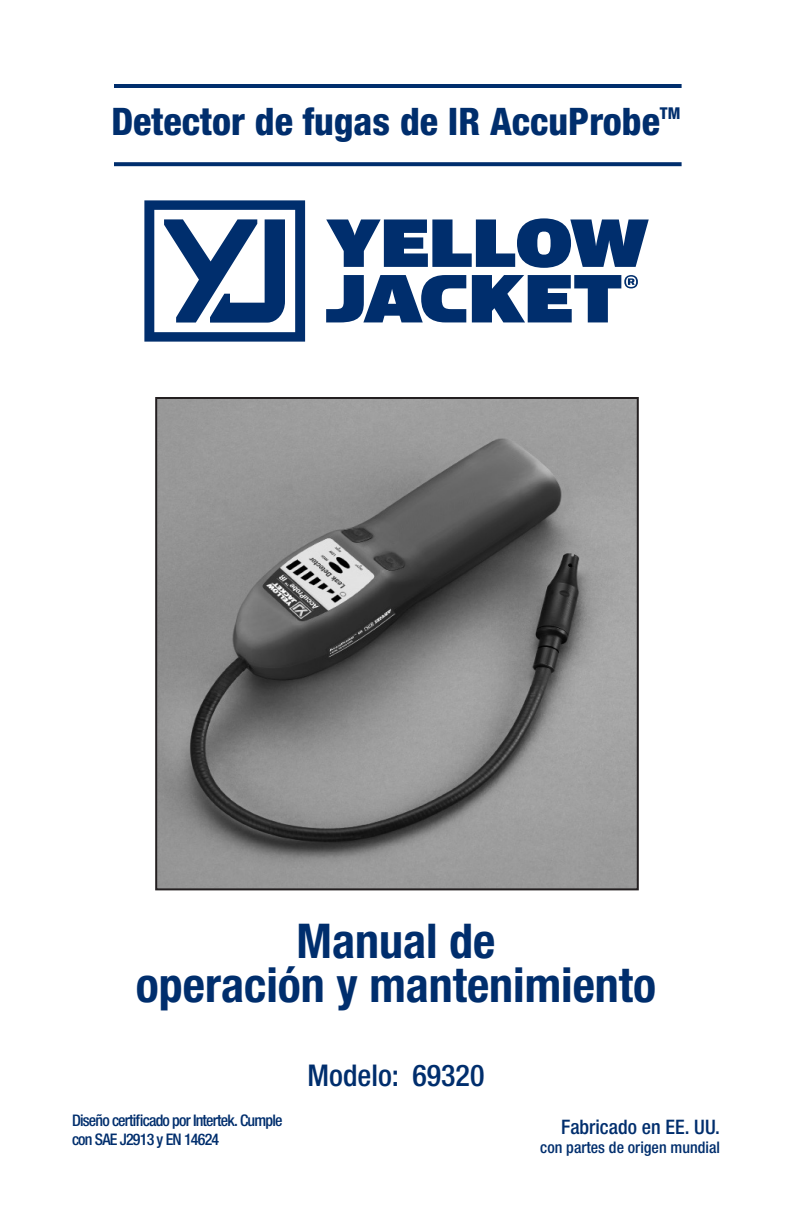
<style>
.page{position:relative;width:792px;height:1224px;background:#fff}
.page>*{position:absolute;margin:0;border:0;box-sizing:border-box;transform-origin:0 0}
.t1{font:700 condensed 48px "Helvetica Neue LT Std";color:#002e6d}
.t2{font:800 condensed 38px "Helvetica Neue LT Std";color:#002e6d}
.t3{font:500 condensed 30px "Helvetica Neue LT Std";color:#002e6d}
.t4{font:500 condensed 20px "Helvetica Neue LT Std";color:#002e6d}
.t5{font:800 condensed 16.4px "Helvetica Neue LT Std";color:#002e6d}
.Body_Text{font:500 condensed 16px/19.2px "Helvetica Neue LT Std";letter-spacing:-.05em;color:#002e6d}
.Body_Text-2{font:500 condensed 16px "Helvetica Neue LT Std";color:#002e6d}
</style>
<div class="page">
<hr style="left:114px;top:84px;width:568px;height:4px;background:#002e6d">
<svg style="left:114px;top:162px;width:568px;height:4px;fill:#002e6d"></svg>
<img style="left:158px;top:400px;width:478px;height:487px">
<div style="left:155px;top:397px;width:484px;height:493px;border:2px solid #231f20"></div>
<svg style="left:144px;top:200px;width:161px;height:142px"></svg>
<svg style="left:326px;top:218px;width:323px;height:50px"></svg>
<svg style="left:326px;top:275px;width:140px;height:47px"></svg>
<svg style="left:472px;top:275px;width:166px;height:47px"></svg>
<p class="t2" style="left:111px;top:98px;width:550px">Detector de fugas de IR AccuProbe</p>
<p class="t5" style="left:660px;top:103px;width:22px">TM</p>
<p class="t1" style="left:297px;top:912px;width:200px">Manual de</p>
<p class="t1" style="left:136px;top:956px;width:522px">operación y mantenimiento</p>
<p class="Body_Text" style="left:72px;top:1111px;width:212px">Diseño certificado por Intertek. Cumple con SAE J2913 y EN 14624</p>
<p class="t3" style="left:308px;top:1057px;width:178px">Modelo: 69320</p>
<p class="t4" style="left:561px;top:1115px;width:160px">Fabricado en EE. UU.</p>
<p class="Body_Text-2" style="left:540px;top:1138px;width:181px">con partes de origen mundial</p>
</div>
